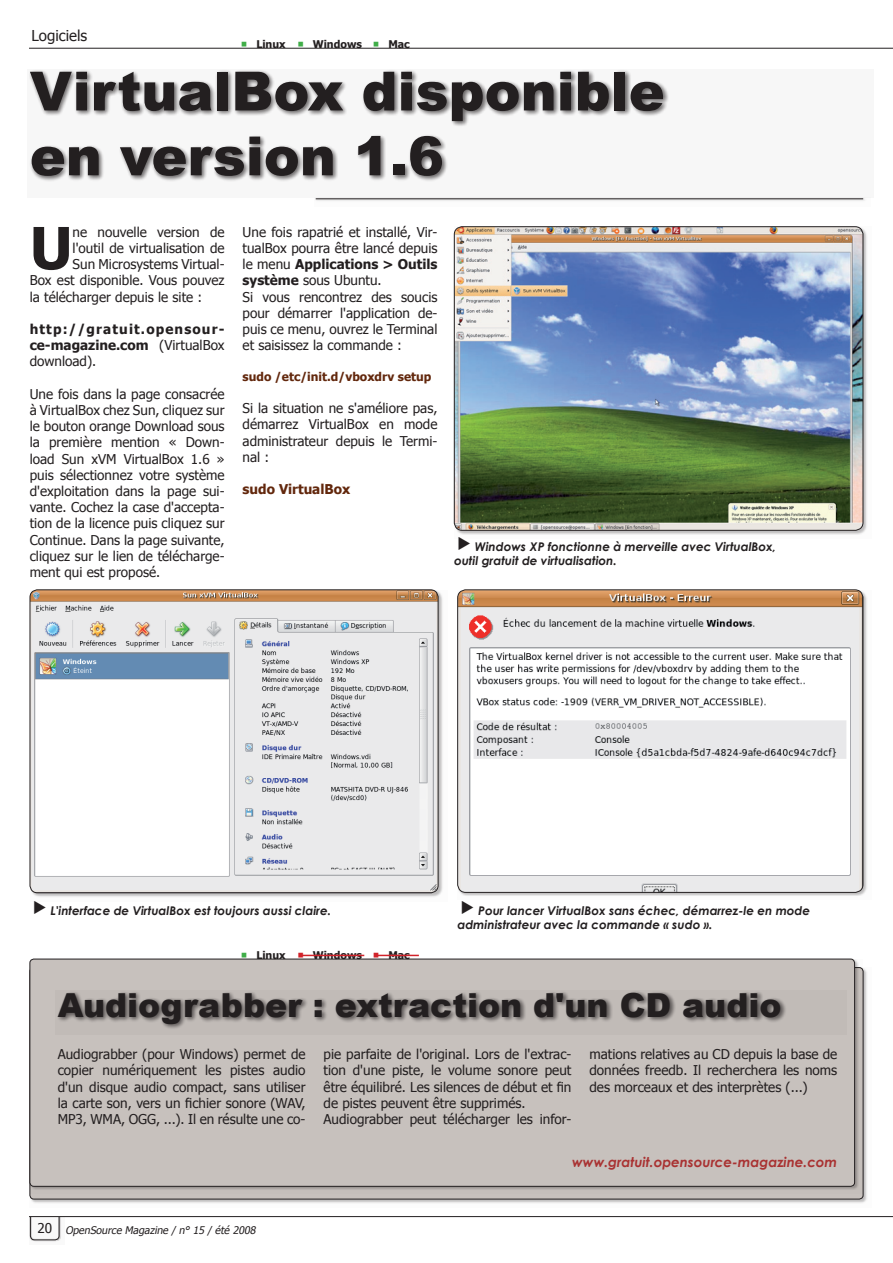
<style>
.page{position:relative;width:893px;height:1263px;background:#fff}
.page>*{position:absolute;margin:0;border:0;box-sizing:border-box;transform-origin:0 0}
.t1{font:700 58.05px "Tahoma";color:#231f20}
.t2{font:900 54px/64.8px "Arial";color:#231f20}
.t3{font:900 33.15px "Arial";color:#231f20}
.t4{font:15px "Tahoma";color:#231f20}
.t5{font:13.5px/16.2px "Tahoma";color:#231f20;text-align:justify}
.t6{font:700 13.5px/16.2px "Tahoma";letter-spacing:.085em;color:#231f20;text-align:justify}
.t7{font:italic 700 13.5px "Century Gothic";color:#a93232}
.t8{font:700 13.5px "Tahoma";color:#62270c}
.t9{font:italic 700 12px/14.4px "Century Gothic";color:#231f20}
.t10{font:700 12px "Tahoma";color:#62270c}
.t11{font:700 10.65px "Tahoma";color:#231f20}
.t12{font:italic 10.5px "Tahoma";color:#231f20}
.s1{font-weight:400}
.s2{font-weight:700}
.s3{font-style:normal;font-size:13.5px}
</style>
<div class="page">
<hr style="left:29px;top:48px;width:864px;height:1px;background:#231f20">
<div style="left:28px;top:69px;width:857px;height:141px;background:#231f20;opacity:.7"></div>
<div style="left:314px;top:197px;width:558px;height:11px;background:#231f20;opacity:.3"></div>
<hr style="left:316px;top:198px;width:547px;height:1px;background:#231f20">
<hr style="left:29px;top:1216px;width:864px;height:1px;background:#231f20">
<div style="left:30px;top:967px;width:843px;height:242px;background:#231f20;opacity:.3"></div>
<div style="left:30px;top:959px;width:835px;height:237px;background:#231f20;opacity:.3"></div>
<div style="left:30px;top:959px;width:825px;height:227px;background:#c7c1bd;border-radius:4px"></div>
<div style="left:30px;top:959px;width:825px;height:227px;border:1px solid #231f20;border-radius:4px"></div>
<div style="left:56px;top:990px;width:799px;height:52px;background:#231f20;opacity:.7"></div>
<div style="left:458px;top:590px;width:415px;height:312px;background:#231f20;opacity:.3"></div>
<img style="left:458px;top:590px;width:405px;height:302px">
<div style="left:457px;top:590px;width:406px;height:303px;border:1px solid #231f20;border-radius:8px"></div>
<div style="left:454px;top:227px;width:420px;height:313px;background:#231f20;opacity:.3"></div>
<img style="left:454px;top:227px;width:409px;height:303px">
<div style="left:454px;top:226px;width:409px;height:304px;border:1px solid #231f20;border-radius:8px"></div>
<div style="left:30px;top:590px;width:418px;height:313px;background:#231f20;opacity:.3"></div>
<img style="left:30px;top:590px;width:408px;height:303px">
<div style="left:30px;top:590px;width:408px;height:303px;border:1px solid #231f20;border-radius:8px"></div>
<hr style="left:302px;top:955px;width:62px;height:1px;background:#d1232a">
<hr style="left:377px;top:955px;width:42px;height:1px;background:#d1232a">
<div style="left:29px;top:1217px;width:35px;height:27px;background:#231f20;opacity:.5"></div>
<svg style="left:30px;top:1217px;width:29px;height:23px"></svg>
<svg style="left:459px;top:536px;width:11px;height:4px"></svg>
<svg style="left:34px;top:901px;width:12px;height:2px"></svg>
<p class="t4" style="left:31px;top:26px;width:57px">Logiciels</p>
<h2 class="t2" style="left:30px;top:57px;width:636px">VirtualBox disponible en version 1.6</h2>
<p class="t11" style="left:256px;top:37px;width:31px">Linux</p>
<p class="t11" style="left:313px;top:37px;width:51px">Windows</p>
<p class="t11" style="left:388px;top:37px;width:23px">Mac</p>
<h1 class="t1" style="left:30px;top:211px;width:44px">U</h1>
<p class="t5" style="left:73px;top:223px;width:153px">ne nouvelle version de</p>
<p class="t5" style="left:73px;top:240px;width:153px">l'outil de virtualisation de</p>
<p class="t5" style="left:73px;top:256px;width:153px">Sun Microsystems Virtual-</p>
<p class="t5" style="left:30px;top:272px;width:196px">Box est disponible. Vous pouvez</p>
<p class="t5" style="left:30px;top:288px;width:174px">la télécharger depuis le site :</p>
<p class="t6" style="left:30px;top:321px;width:196px">http://gratuit.opensour&shy;ce-magazine.com <span class="s1">(VirtualBox download).</span></p>
<p class="t5" style="left:30px;top:385px;width:196px">Une fois dans la page consacrée à VirtualBox chez Sun, cliquez sur le bouton orange Download sous la première mention « Down&shy;load Sun xVM VirtualBox 1.6 » puis sélectionnez votre système d'exploitation dans la page sui&shy;vante. Cochez la case d'accepta&shy;tion de la licence puis cliquez sur Continue. Dans la page suivante, cliquez sur le lien de télécharge&shy;ment qui est proposé.</p>
<p class="t5" style="left:243px;top:223px;width:196px;text-align:left">Une fois rapatrié et installé, Vir&shy;tualBox pourra être lancé depuis le menu <span class="s2">Applications &gt; Outils système</span> sous Ubuntu.<br>Si vous rencontrez des soucis pour démarrer l'application de&shy;puis ce menu, ouvrez le Terminal et saisissez la commande :</p>
<p class="t10" style="left:243px;top:369px;width:190px">sudo /etc/init.d/vboxdrv setup</p>
<p class="t5" style="left:243px;top:400px;width:196px">Si la situation ne s'améliore pas, démarrez VirtualBox en mode administrateur depuis le Termi&shy;nal :</p>
<p class="t8" style="left:243px;top:481px;width:109px">sudo VirtualBox</p>
<p class="t9" style="left:454px;top:539px;width:324px;text-indent:21px">Windows XP fonctionne à merveille avec VirtualBox, outil gratuit de virtualisation.</p>
<p class="t9" style="left:51px;top:903px;width:282px">L'interface de VirtualBox est toujours aussi claire.</p>
<p class="t11" style="left:256px;top:948px;width:31px">Linux</p>
<p class="t11" style="left:313px;top:948px;width:51px">Windows</p>
<p class="t11" style="left:388px;top:948px;width:23px">Mac</p>
<p class="t9" style="left:457px;top:903px;width:354px;text-indent:21px">Pour lancer VirtualBox sans échec, démarrez-le en mode administrateur avec la commande « sudo ».</p>
<h3 class="t3" style="left:58px;top:980px;width:725px">Audiograbber : extraction d'un CD audio</h3>
<p class="t5" style="left:58px;top:1046px;width:249px">Audiograbber (pour Windows) permet de copier numériquement les pistes audio d'un disque audio compact, sans utiliser la carte son, vers un fichier sonore (WAV, MP3, WMA, OGG, ...). Il en résulte une co-</p>
<p class="t5" style="left:324px;top:1046px;width:249px;text-align:left">pie parfaite de l'original. Lors de l'extrac&shy;tion d'une piste, le volume sonore peut être équilibré. Les silences de début et fin de pistes peuvent être supprimés.<br>Audiograbber peut télécharger les infor-</p>
<p class="t5" style="left:589px;top:1046px;width:249px">mations relatives au CD depuis la base de données freedb. Il recherchera les noms des morceaux et des interprètes (...)</p>
<p class="t12" style="left:38px;top:1223px;width:222px"><span class="s3">2 0</span> OpenSource Magazine / n° 15 / été 2008</p>
<p class="t7" style="left:572px;top:1153px;width:267px">www.gratuit.opensource-magazine.com</p>
</div>
